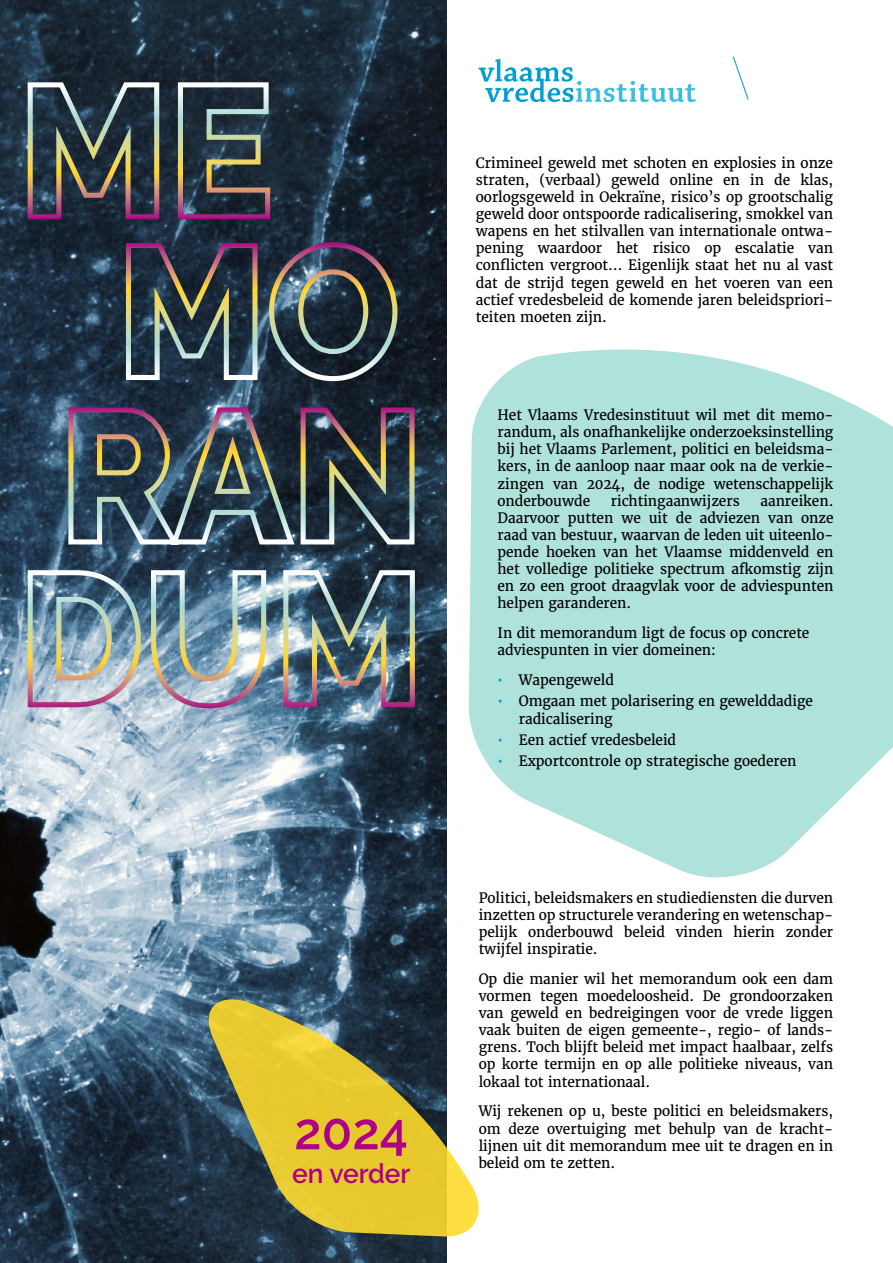
<style>
.page{position:relative;width:893px;height:1263px;background:#fff}
.page>*{position:absolute;margin:0;border:0;box-sizing:border-box;transform-origin:0 0}
.t1{font:600 51.6px "Raleway";color:#ae0087}
.t2{font:600 27.15px "Raleway";color:#ae0087}
.t3{font:14.25px/17.1px "Merriweather";letter-spacing:-.005em;color:#000;text-align:justify}
.s1{color:#009fd2}
</style>
<div class="page">
<img style="left:0;top:0;width:446px;height:1263px">
<svg style="left:25px;top:80px;width:248px;height:142px;background:#3f474e"></svg>
<svg style="left:66px;top:404px;width:351px;height:145px;background:#46515a"></svg>
<svg style="left:25px;top:568px;width:392px;height:143px;background:#7b919d"></svg>
<svg style="left:201px;top:994px;width:278px;height:244px;background:#a0984e"></svg>
<svg style="left:479px;top:59px;width:217px;height:43px"></svg>
<svg style="left:732px;top:57px;width:17px;height:42px"></svg>
<svg style="left:468px;top:349px;width:425px;height:529px;background:#bae6e0"></svg>
<svg style="left:123px;top:240px;width:277px;height:144px;background:#404950"></svg>
<h1 class="t1" style="left:294px;top:1101px;width:115px">2024</h1>
<h2 class="t2" style="left:292px;top:1158px;width:120px">en verder</h2>
<p class="t3" style="left:476px;top:154px;width:359px">Crimineel geweld met schoten en explosies in onze straten, (verbaal) geweld online en in de klas, oorlogsgeweld in Oekraïne, risico’s op grootschalig geweld door ontspoorde radicalisering, smokkel van wapens en het stilvallen van internationale ontwa&shy;pening waardoor het risico op escalatie van conflicten vergroot… Eigenlijk staat het nu al vast dat de strijd tegen geweld en het voeren van een actief vredesbeleid de komende jaren beleidspriori&shy;teiten moeten zijn.</p>
<p class="t3" style="left:497px;top:406px;width:337px">Het Vlaams Vredesinstituut wil met dit memo&shy;randum, als onafhankelijke onderzoeksinstelling bij het Vlaams Parlement, politici en beleidsma&shy;kers, in de aanloop naar maar ook na de verkie&shy;zingen van 2024, de nodige wetenschappelijk onderbouwde</p>
<p class="t3" style="left:497px;top:492px;width:337px;text-indent:263px">aanreiken.<br>Daarvoor putten we uit de adviezen van onze raad van bestuur, waarvan de leden uit uiteenlo&shy;pende hoeken van het Vlaamse middenveld en het volledige politieke spectrum afkomstig zijn en zo een groot draagvlak voor de adviespunten helpen garanderen.</p>
<p class="t3" style="left:497px;top:624px;width:313px">In dit memorandum ligt de focus op concrete adviespunten in vier domeinen:</p>
<p class="t3" style="left:497px;top:671px;width:118px"><span class="s1">•</span> Wapengeweld</p>
<p class="t3" style="left:519px;top:693px;width:296px;text-indent:-21px"><span class="s1">•</span> Omgaan met polarisering en gewelddadige radicalisering</p>
<p class="t3" style="left:497px;top:731px;width:180px"><span class="s1">•</span> Een actief vredesbeleid</p>
<p class="t3" style="left:497px;top:753px;width:300px"><span class="s1">•</span> Exportcontrole op strategische goederen</p>
<p class="t3" style="left:611px;top:492px;width:130px">richtingaanwijzers</p>
<p class="t3" style="left:479px;top:889px;width:356px">Politici, beleidsmakers en studiediensten die durven inzetten op structurele verandering en wetenschap&shy;pelijk onderbouwd beleid vinden hierin zonder twijfel inspiratie.</p>
<p class="t3" style="left:479px;top:970px;width:356px">Op die manier wil het memorandum ook een dam vormen tegen moedeloosheid. De grondoorzaken van geweld en bedreigingen voor de vrede liggen vaak buiten de eigen gemeente-, regio- of lands&shy;grens. Toch blijft beleid met impact haalbaar, zelfs op korte termijn en op alle politieke niveaus, van lokaal tot internationaal.</p>
<p class="t3" style="left:479px;top:1103px;width:356px">Wij rekenen op u, beste politici en beleidsmakers, om deze overtuiging met behulp van de kracht&shy;lijnen uit dit memorandum mee uit te dragen en in beleid om te zetten.</p>
</div>
